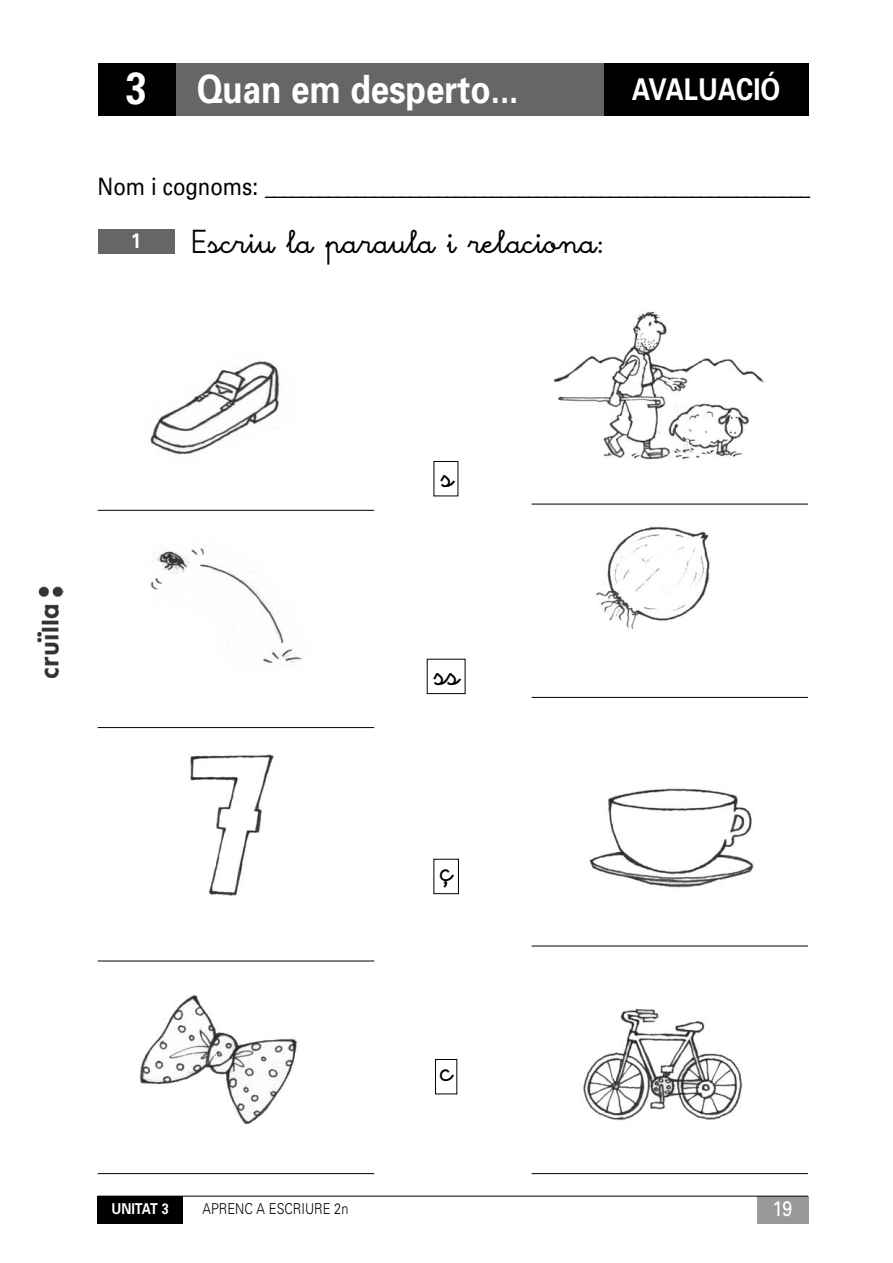
<style>
.page{position:relative;width:893px;height:1263px;background:#fff}
.page>*{position:absolute;margin:0;border:0;box-sizing:border-box;transform-origin:0 0}
.t1{font:700 45px "Univers";color:#fff;scale:.85 1}
.t2{font:700 39px "Univers";color:#fff;scale:.85 1}
.t3{font:36px "Palotes B Negra Redonda";color:#000}
.t4{font:700 30px "Univers";color:#fff;scale:.85 1}
.t5{font:24px "Univers";color:#000;scale:.85 1}
.t6{font:21px "Univers";color:#fff;scale:.85 1}
.t7{font:700 21px "Univers";color:#fff;scale:.85 1}
.t8{font:300 15px "Univers";color:#000;scale:.85 1}
.t9{font:700 15px "Univers";color:#fff;scale:.85 1}
</style>
<div class="page">
<div style="left:98px;top:1196px;width:85px;height:28px;background:#000"></div>
<div style="left:98px;top:229px;width:77px;height:24px;background:#666"></div>
<div style="left:757px;top:1196px;width:51px;height:28px;background:#999"></div>
<hr style="left:98px;top:1196px;width:710px;height:1px;background:#000">
<div style="left:175px;top:64px;width:633px;height:52px;background:#666"></div>
<div style="left:604px;top:64px;width:204px;height:52px;background:#000"></div>
<div style="left:98px;top:64px;width:77px;height:52px;background:#000"></div>
<img style="left:36px;top:587px;width:28px;height:90px">
<img style="left:117px;top:361px;width:258px;height:813px">
<img style="left:531px;top:311px;width:255px;height:810px">
<div style="left:433px;top:859px;width:26px;height:35px;border:1px solid #000"></div>
<div style="left:435px;top:1059px;width:22px;height:35px;border:1px solid #000"></div>
<hr style="left:98px;top:510px;width:276px;height:1px;background:#000">
<hr style="left:531px;top:504px;width:277px;height:1px;background:#000">
<hr style="left:98px;top:727px;width:276px;height:1px;background:#000">
<hr style="left:531px;top:697px;width:277px;height:1px;background:#000">
<hr style="left:98px;top:961px;width:276px;height:1px;background:#000">
<hr style="left:531px;top:946px;width:277px;height:1px;background:#000">
<hr style="left:531px;top:1173px;width:277px;height:1px;background:#000">
<hr style="left:98px;top:1173px;width:276px;height:1px;background:#000">
<h1 class="t1" style="left:126px;top:72px;width:27px">3</h1>
<h2 class="t2" style="left:197px;top:75px;width:380px">Quan em desperto...</h2>
<p class="t4" style="left:632px;top:78px;width:176px">AVALUACIÓ</p>
<p class="t5" style="left:98px;top:177px;width:840px">Nom i cognoms: _ _ _ _ _ _ _ _ _ _ _ _ _ _ _ _ _ _ _ _ _ _ _ _ _ _ _ _ _ _ _ _ _ _ _ _ _ _ _ _ _ _ _ _ _ _ _ _ _ _ _ _ _ _ _ _ _ _ _ _</p>
<p class="t7" style="left:131px;top:233px;width:13px">1</p>
<h3 class="t3" style="left:191px;top:230px;width:414px">Escriu la paraula i relaciona:</h3>
<h3 class="t3" style="left:440px;top:464px;width:15px">s</h3>
<h3 class="t3" style="left:433px;top:662px;width:28px">ss</h3>
<h3 class="t3" style="left:440px;top:858px;width:14px">ç</h3>
<h3 class="t3" style="left:440px;top:1058px;width:14px">c</h3>
<p class="t9" style="left:111px;top:1203px;width:69px">UNITAT 3</p>
<p class="t8" style="left:203px;top:1203px;width:173px">APRENC A ESCRIURE 2n</p>
<p class="t6" style="left:772px;top:1201px;width:25px">19</p>
</div>
